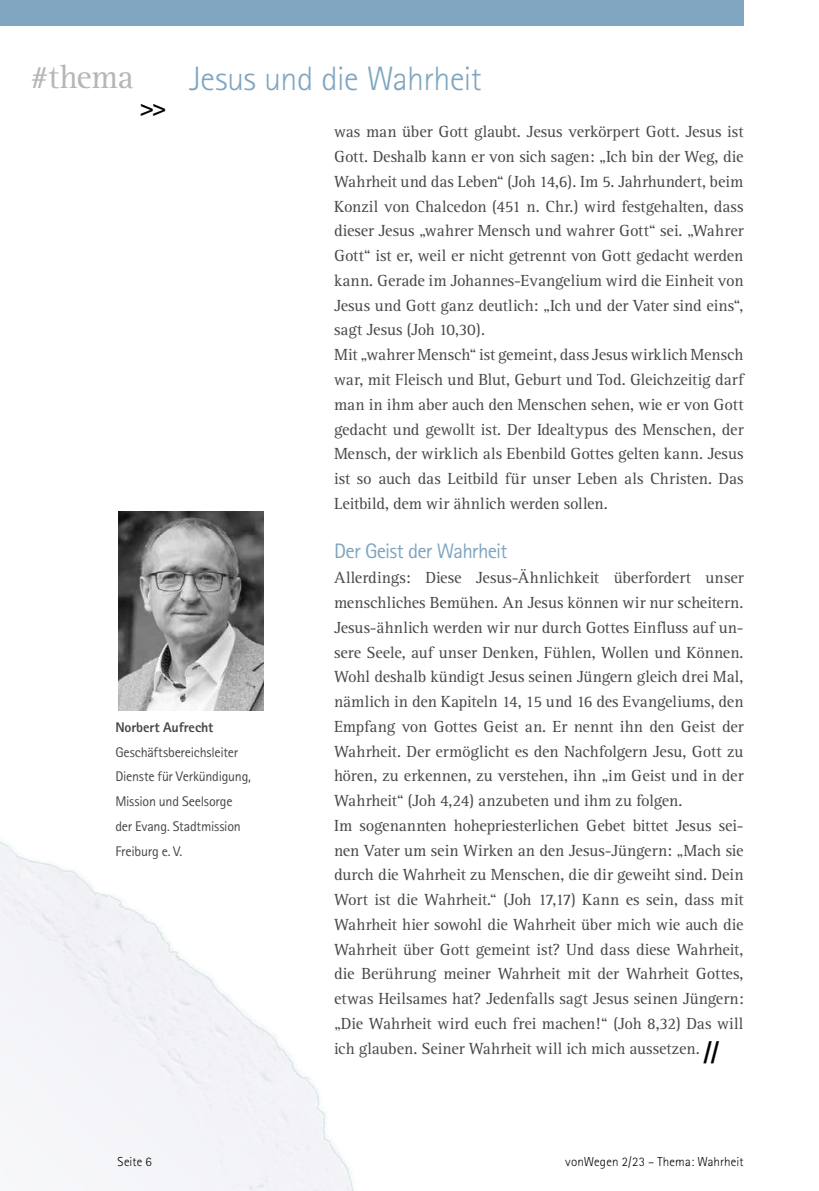
<style>
.page{position:relative;width:819px;height:1191px;background:#fff}
.page>*{position:absolute;margin:0;border:0;box-sizing:border-box;transform-origin:0 0}
.t1{font:300 33.77px "Rotis Sans Serif";letter-spacing:-.015em;color:#80a6c1}
.t2{font:33.77px "Rotis Serif";letter-spacing:-.02em;color:#b7b6b6}
.t3{font:800 24.68px "Rotis Sans Serif";color:#000}
.t4{font:21px "Rotis Sans Serif";letter-spacing:-.04em;color:#80a6c1}
.t5{font:16.62px/24.7px "Rotis Serif";color:#474746}
.t6{font:14px/24.8px "Rotis Sans Serif";letter-spacing:-.015em;color:#474746}
.t7{font:800 14px "Rotis Sans Serif";letter-spacing:-.005em;color:#474746}
.t8{font:300 12.95px "Rotis Sans Serif";letter-spacing:.01em;color:#000}
.s1{font-family:"Rotis Sans Serif";font-weight:800;font-size:24.68px;color:#000}
</style>
<div class="page">
<img style="left:0;top:511px;width:354px;height:680px">
<img style="left:118px;top:511px;width:145px;height:199px">
<div style="left:0;top:0;width:743px;height:25px;background:#80a6c1"></div>
<h1 class="t2" style="left:30px;top:57px;width:105px">#thema</h1>
<h1 class="t1" style="left:189px;top:60px;width:293px">Jesus und die Wahrheit</h1>
<h2 class="t3" style="left:139px;top:91px;width:29px">&gt;&gt;</h2>
<p class="t7" style="left:115px;top:718px;width:99px">Norbert Aufrecht</p>
<p class="t6" style="left:115px;top:739px;width:137px">Geschäftsbereichsleiter<br>Dienste für Verkündigung,<br>Mission und Seelsorge der Evang. Stadtmission<br>Freiburg e. V.</p>
<p class="t5" style="left:334px;top:120px;width:411px">was man über Gott glaubt. Jesus verkörpert Gott. Jesus ist Gott. Deshalb kann er von sich sagen: „Ich bin der Weg, die Wahrheit und das Leben“ (Joh 14,6). Im 5. Jahrhundert, beim Konzil von Chalcedon (451 n. Chr.) wird festgehalten, dass dieser Jesus „wahrer Mensch und wahrer Gott“ sei. „Wahrer Gott“ ist er, weil er nicht getrennt von Gott gedacht werden kann. Gerade im Johannes-Evangelium wird die Einheit von Jesus und Gott ganz deutlich: „Ich und der Vater sind eins“, sagt Jesus (Joh 10,30).<br>Mit „wahrer Mensch“ ist gemeint, dass Jesus wirklich Mensch war, mit Fleisch und Blut, Geburt und Tod. Gleichzeitig darf man in ihm aber auch den Menschen sehen, wie er von Gott gedacht und gewollt ist. Der Idealtypus des Menschen, der Mensch, der wirklich als Ebenbild Gottes gelten kann. Jesus ist so auch das Leitbild für unser Leben als Christen. Das Leitbild, dem wir ähnlich werden sollen.</p>
<p class="t4" style="left:334px;top:539px;width:175px">Der Geist der Wahrheit</p>
<p class="t5" style="left:334px;top:566px;width:411px">Allerdings: Diese Jesus-Ähnlichkeit überfordert unser menschliches Bemühen. An Jesus können wir nur scheitern.<br>Jesus-ähnlich werden wir nur durch Gottes Einfluss auf un&shy;sere Seele, auf unser Denken, Fühlen, Wollen und Können.<br>Wohl deshalb kündigt Jesus seinen Jüngern gleich drei Mal, nämlich in den Kapiteln 14, 15 und 16 des Evangeliums, den Empfang von Gottes Geist an. Er nennt ihn den Geist der Wahrheit. Der ermöglicht es den Nachfolgern Jesu, Gott zu hören, zu erkennen, zu verstehen, ihn „im Geist und in der Wahrheit“ (Joh 4,24) anzubeten und ihm zu folgen.<br>Im sogenannten hohepriesterlichen Gebet bittet Jesus sei&shy;nen Vater um sein Wirken an den Jesus-Jüngern: „Mach sie durch die Wahrheit zu Menschen, die dir geweiht sind. Dein Wort ist die Wahrheit.“ (Joh 17,17) Kann es sein, dass mit Wahrheit hier sowohl die Wahrheit über mich wie auch die Wahrheit über Gott gemeint ist? Und dass diese Wahrheit, die Berührung meiner Wahrheit mit der Wahrheit Gottes, etwas Heilsames hat? Jedenfalls sagt Jesus seinen Jüngern: „Die Wahrheit wird euch frei machen!“ (Joh 8,32) Das will ich glauben. Seiner Wahrheit will ich mich aussetzen. <span class="s1">//</span></p>
<p class="t8" style="left:118px;top:1154px;width:36px">Seite 6</p>
<p class="t8" style="left:565px;top:1154px;width:180px">vonWegen 2/23 – Thema: Wahrheit</p>
</div>
